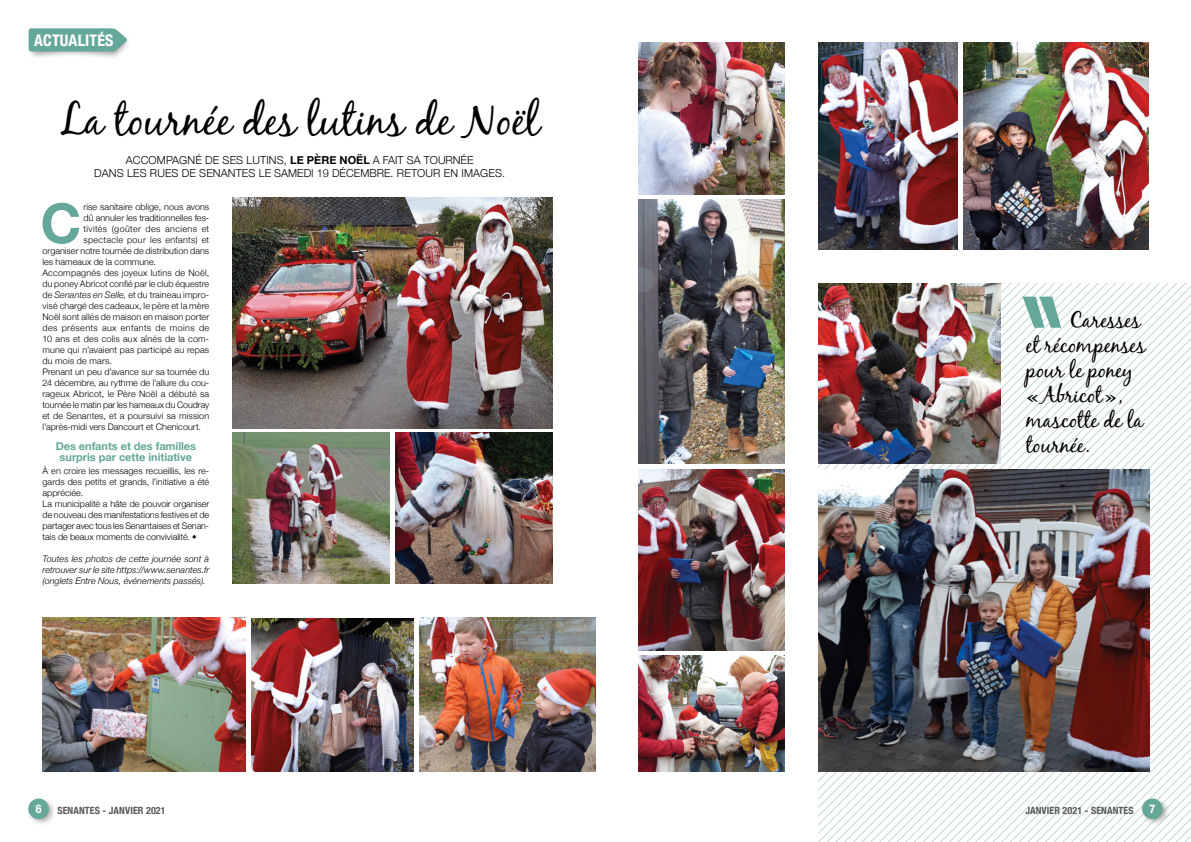
<style>
.page{position:relative;width:1191px;height:842px;background:#fff}
.page>*{position:absolute;margin:0;border:0;box-sizing:border-box;transform-origin:0 0}
.t1{font:700 55.2px "Helvetica Neue";color:#65a798}
.t2{font:44px "Black Jack";color:#000}
.t3{font:22px/25px "Black Jack";color:#000}
.t4{font:700 condensed 16px "Helvetica Neue";letter-spacing:.01em;color:#fff}
.t5{font:700 condensed 12px "Helvetica Neue";color:#fff}
.t6{font:300 11px/13.5px "Helvetica Neue";letter-spacing:.01em;color:#000}
.t7{font:700 11px/11px "Helvetica Neue";letter-spacing:-.005em;color:#65a798;text-align:center}
.t8{font:700 condensed 10px "Helvetica Neue";letter-spacing:.01em;color:#58595b}
.t9{font:300 9px/11px "Helvetica Neue";letter-spacing:.005em;color:#000}
.t10{font:italic 300 9px/11px "Helvetica Neue";letter-spacing:.005em;color:#000;text-align:justify}
.t11{font:300 9px "Helvetica Neue";letter-spacing:.025em;color:#000}
.t12{font:300 9px "Helvetica Neue";letter-spacing:.045em;color:#000}
.t13{font:300 9px "Helvetica Neue";letter-spacing:.03em;color:#000}
.s1{font-weight:700}
.s2{font-style:italic}
</style>
<div class="page">
<svg style="left:978px;top:283px;width:213px;height:559px"></svg>
<img style="left:251px;top:618px;width:163px;height:153px">
<img style="left:43px;top:618px;width:203px;height:153px">
<img style="left:395px;top:432px;width:158px;height:152px">
<img style="left:232px;top:198px;width:321px;height:230px">
<img style="left:419px;top:618px;width:176px;height:153px">
<img style="left:232px;top:432px;width:157px;height:152px">
<img style="left:818px;top:470px;width:331px;height:301px">
<img style="left:638px;top:200px;width:146px;height:264px">
<img style="left:638px;top:470px;width:146px;height:180px">
<img style="left:818px;top:43px;width:139px;height:206px">
<img style="left:638px;top:43px;width:146px;height:151px">
<img style="left:963px;top:43px;width:185px;height:206px">
<img style="left:818px;top:283px;width:182px;height:181px">
<img style="left:638px;top:656px;width:146px;height:115px">
<svg style="left:1022px;top:297px;width:39px;height:31px"></svg>
<div style="left:26px;top:796px;width:31px;height:30px;background:#000;opacity:.4"></div>
<div style="left:28px;top:798px;width:21px;height:21px;background:#65a798;border-radius:50%"></div>
<div style="left:27px;top:27px;width:104px;height:33px;background:#000;opacity:.4"></div>
<svg style="left:29px;top:28px;width:99px;height:23px;background:#70ac9f"></svg>
<div style="left:1139px;top:796px;width:31px;height:30px;background:#000;opacity:.4"></div>
<div style="left:1142px;top:798px;width:20px;height:21px;background:#65a798;border-radius:50%"></div>
<h3 class="t4" style="left:34px;top:27px;width:81px">ACTUALITÉS</h3>
<h2 class="t2" style="left:60px;top:93px;width:481px">La tournée des lutins de Noël</h2>
<p class="t6" style="left:94px;top:152px;width:381px;text-indent:93px">né de ses lutins, <span class="s1">le Père Noël</span> a fait sa tournée dans les rues de Senantes Le sam</p>
<p class="t6" style="left:126px;top:152px;width:40px">Accompag</p>
<p class="t6" style="left:297px;top:166px;width:176px">edi 19 décembre. Retour en imag</p>
<p class="t6" style="left:488px;top:166px;width:18px">es.</p>
<h1 class="t1" style="left:40px;top:180px;width:38px">C</h1>
<p class="t9" style="left:83px;top:201px;width:127px">rise sanitaire oblige, nous avons</p>
<p class="t9" style="left:83px;top:212px;width:127px">dû annuler les traditionnelles fes-</p>
<p class="t9" style="left:83px;top:223px;width:127px">tivités (goûter des anciens et</p>
<p class="t13" style="left:83px;top:233px;width:127px">spectacle pour les enfants) et</p>
<p class="t9" style="left:43px;top:245px;width:168px">organiser notre tournée de distribution dans</p>
<p class="t9" style="left:43px;top:256px;width:115px">les hameaux de la commune.</p>
<p class="t11" style="left:43px;top:266px;width:168px">Accompagnés des joyeux lutins de Noël,</p>
<p class="t9" style="left:43px;top:278px;width:168px">du poney Abricot confié par le club équestre</p>
<p class="t9" style="left:43px;top:289px;width:168px">de <span class="s2">Senantes en Selle,</span> et du traineau impro-</p>
<p class="t9" style="left:43px;top:300px;width:168px">visé chargé des cadeaux, le père et la mère</p>
<p class="t9" style="left:43px;top:311px;width:168px">Noël sont allés de maison en maison porter</p>
<p class="t12" style="left:43px;top:321px;width:168px">des présents aux enfants de moins de</p>
<p class="t11" style="left:43px;top:332px;width:168px">10 ans et des colis aux aînés de la com-</p>
<p class="t9" style="left:43px;top:344px;width:168px">mune qui n’avaient pas participé au repas</p>
<p class="t9" style="left:43px;top:355px;width:71px">du mois de mars.</p>
<p class="t9" style="left:43px;top:366px;width:168px">Prenant un peu d’avance sur sa tournée du</p>
<p class="t9" style="left:43px;top:377px;width:168px">24 décembre, au rythme de l’allure du cou-</p>
<p class="t9" style="left:43px;top:388px;width:168px">rageux Abricot, le Père Noël a débuté sa</p>
<p class="t9" style="left:43px;top:399px;width:168px">tournée le matin par les hameaux du Coudray</p>
<p class="t9" style="left:43px;top:410px;width:168px">et de Senantes, et a poursuivi sa mission</p>
<p class="t9" style="left:43px;top:421px;width:160px">l’après-midi vers Dancourt et Chenicourt.</p>
<p class="t7" style="left:56px;top:440px;width:142px">Des enfants et des familles surpris par cette initiative</p>
<p class="t9" style="left:43px;top:465px;width:168px">à en croire les messages recueillis, les re&shy;gards des petits et grands, l’initiative a été appréciée.<br>La municipalité a hâte de pouvoir organiser de nouveau des manifestations festives et de partager avec tous les Senantaises et Senan&shy;tais de beaux moments de convivialité. •</p>
<p class="t10" style="left:43px;top:553px;width:169px">Toutes les photos de cette journée sont à retrouver sur le site https://www.senantes.fr (onglets Entre Nous, événements passés).</p>
<h3 class="t5" style="left:36px;top:798px;width:7px">6</h3>
<p class="t8" style="left:57px;top:802px;width:110px">SENANTES - JANVIER 2021</p>
<h3 class="t3" style="left:1026px;top:307px;width:121px;text-indent:43px">Caresses et récompenses pour le poney «Abricot», mascotte de la tournée.</h3>
<p class="t8" style="left:1025px;top:802px;width:110px">JANVIER 2021 - SENANTES</p>
<h3 class="t5" style="left:1149px;top:798px;width:7px">7</h3>
</div>
